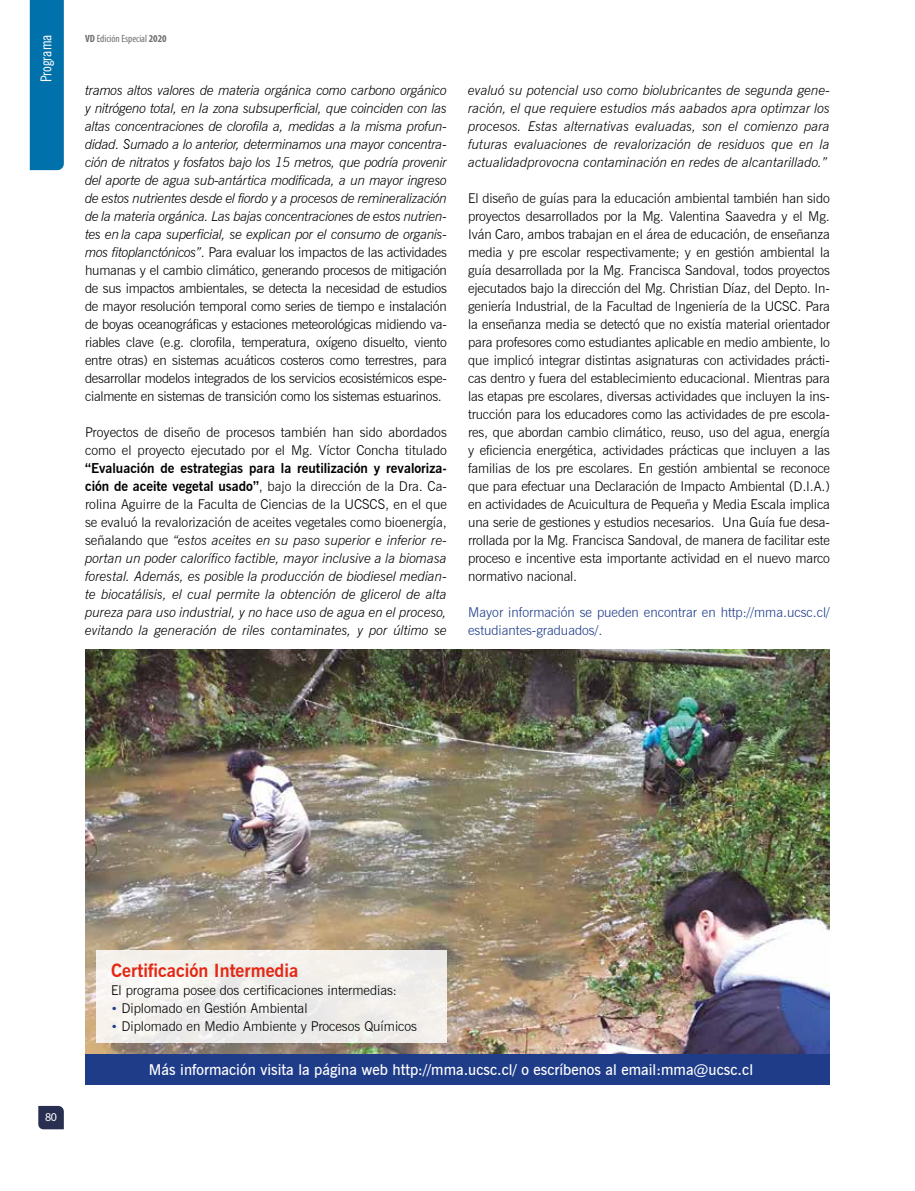
<style>
.page{position:relative;width:915px;height:1191px;background:#fff}
.page>*{position:absolute;margin:0;border:0;box-sizing:border-box;transform-origin:0 0}
.t1{font:700 18px "News Gothic BT";color:#e52713}
.t2{font:600 15px "News Gothic BT";color:#fff}
.t3{font:condensed 15px "News Gothic BT";color:#fff}
.t4{font:italic 300 13.5px/18px "News Gothic BT";color:#000;text-align:justify}
.t5{font:300 13.5px/18px "News Gothic BT";color:#000}
.t6{font:300 13.5px/18px "News Gothic BT";color:#1f3c89}
.t7{font:12px "Myriad Pro";color:#fff}
.t8{font:condensed 10.5px "Myriad Pro";color:#706f6f}
.s1{font-weight:700}
.s2{font-style:normal}
.s3{font-weight:700;font-style:normal}
.s4{font-weight:700;font-size:21px;color:#1f3c89}
</style>
<div class="page">
<svg style="left:38px;top:1106px;width:26px;height:23px"></svg>
<div style="left:85px;top:1051px;width:744px;height:33px;background:#1f3c89"></div>
<img style="left:85px;top:649px;width:744px;height:404px">
<div style="left:97px;top:950px;width:349px;height:93px;background:#f2efeb"></div>
<div style="left:30px;top:0;width:34px;height:170px;background:#0071ab"></div>
<p class="t3" style="left:37px;top:82px;width:49px;rotate:-90deg">Programa</p>
<p class="t8" style="left:85px;top:32px;width:83px"><span class="s1">VD</span> Edición Especial <span class="s1">2020</span></p>
<p class="t4" style="left:85px;top:81px;width:363px">tramos altos valores de materia orgánica como carbono orgánico y nitrógeno total, en la zona subsuperficial, que coinciden con las altas concentraciones de clorofila a, medidas a la misma profun&shy;didad. Sumado a lo anterior, determinamos una mayor concentra&shy;ción de nitratos y fosfatos bajo los 15 metros, que podría provenir del aporte de agua sub-antártica modificada, a un mayor ingreso de estos nutrientes desde el fiordo y a procesos de remineralización de la materia orgánica. Las bajas concentraciones de estos nutrien&shy;tes en la capa superficial, se explican por el consumo de organis&shy;mos fitoplanctónicos”<span class="s2">. Para evaluar los impactos de las actividades humanas y el cambio climático, generando procesos de mitigación de sus impactos ambientales, se detecta la necesidad de estudios de mayor resolución temporal como series de tiempo e instalación de boyas oceanográficas y estaciones meteorológicas midiendo va&shy;riables clave (e.g. clorofila, temperatura, oxígeno disuelto, viento entre otras) en sistemas acuáticos costeros como terrestres, para desarrollar modelos integrados de los servicios ecosistémicos espe&shy;cialmente en sistemas de transición como los sistemas estuarinos.</span></p>
<p class="t5" style="left:85px;top:423px;width:363px">Proyectos de diseño de procesos también han sido abordados como el proyecto ejecutado por el Mg. Víctor Concha titulado</p>
<p class="t4" style="left:85px;top:459px;width:363px"><span class="s3">“Evaluación de estrategias para la reutilización y revaloriza&shy;ción de aceite vegetal usado”</span><span class="s2">, bajo la dirección de la Dra. Ca&shy;rolina Aguirre de la Faculta de Ciencias de la UCSCS, en el que se evaluó la revalorización de aceites vegetales como bioenergía, señalando que</span> “estos aceites en su paso superior e inferior re&shy;portan un poder calorífico factible, mayor inclusive a la biomasa forestal. Además, es posible la producción de biodiesel median&shy;te biocatálisis, el cual permite la obtención de glicerol de alta pureza para uso industrial, y no hace uso de agua en el proceso, evitando la generación de riles contaminates, y por último se</p>
<p class="t4" style="left:468px;top:81px;width:363px">evaluó su potencial uso como biolubricantes de segunda gene&shy;ración, el que requiere estudios más aabados apra optimzar los procesos. Estas alternativas evaluadas, son el comienzo para futuras evaluaciones de revalorización de residuos que en la actualidadprovocna contaminación en redes de alcantarillado.”</p>
<p class="t5" style="left:468px;top:189px;width:363px;text-align:justify">El diseño de guías para la educación ambiental también han sido proyectos desarrollados por la Mg. Valentina Saavedra y el Mg.<br>Iván Caro, ambos trabajan en el área de educación, de enseñanza media y pre escolar respectivamente; y en gestión ambiental la guía desarrollada por la Mg. Francisca Sandoval, todos proyectos ejecutados bajo la dirección del Mg. Christian Díaz, del Depto. In&shy;geniería Industrial, de la Facultad de Ingeniería de la UCSC. Para la enseñanza media se detectó que no existía material orientador para profesores como estudiantes aplicable en medio ambiente, lo que implicó integrar distintas asignaturas con actividades prácti&shy;cas dentro y fuera del establecimiento educacional. Mientras para las etapas pre escolares, diversas actividades que incluyen la ins&shy;trucción para los educadores como las actividades de pre escola&shy;res, que abordan cambio climático, reuso, uso del agua, energía y eficiencia energética, actividades prácticas que incluyen a las familias de los pre escolares. En gestión ambiental se reconoce que para efectuar una Declaración de Impacto Ambiental (D.I.A.) en actividades de Acuicultura de Pequeña y Media Escala implica una serie de gestiones y estudios necesarios. Una Guía fue desa&shy;rrollada por la Mg. Francisca Sandoval, de manera de facilitar este proceso e incentive esta importante actividad en el nuevo marco normativo nacional.</p>
<p class="t6" style="left:468px;top:603px;width:363px">Mayor información se pueden encontrar en http://mma.ucsc.cl/ estudiantes-graduados/.</p>
<p class="t7" style="left:45px;top:1109px;width:14px">80</p>
<h1 class="t1" style="left:111px;top:959px;width:189px">Certificación Intermedia</h1>
<p class="t5" style="left:111px;top:981px;width:307px">El programa posee dos certificaciones intermedias:<br><span class="s4">·</span> Diplomado en Gestión Ambiental<br><span class="s4">·</span> Diplomado en Medio Ambiente y Procesos Químicos</p>
<p class="t2" style="left:149px;top:1060px;width:605px">Más información visita la página web http://mma.ucsc.cl/ o escríbenos al email:mma@ucsc.cl</p>
</div>
